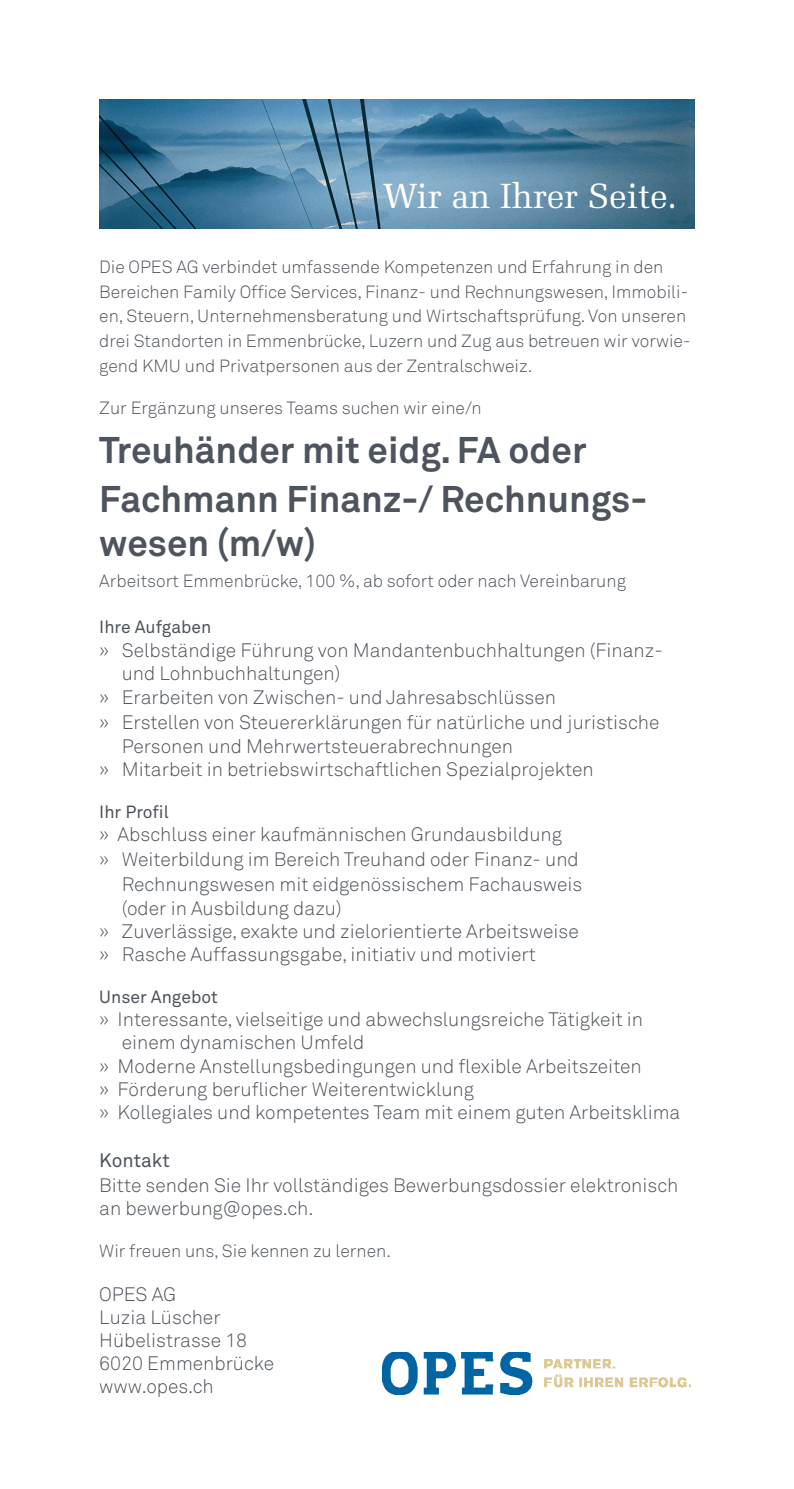
<style>
.page{position:relative;width:794px;height:1489px;background:#fff}
.page>*{position:absolute;margin:0;border:0;box-sizing:border-box;transform-origin:0 0}
.t1{font:700 36.75px/49px "Akkurat Std";color:#4e545d}
.t2{font:35px "Melior LT Std";color:#fff}
.t3{font:300 19.25px/24px "Akkurat Std";color:#4e545d}
.t4{font:19.25px "Akkurat Std";color:#4e545d}
.t5{font:300 17.5px/24.5px "Akkurat Std";color:#4e545d}
.t6{font:17.5px "Akkurat Std";color:#4e545d}
.s1{color:#fff}
</style>
<div class="page">
<img style="left:383px;top:1352px;width:307px;height:42px">
<img style="left:99px;top:99px;width:595px;height:129px">
<h2 class="t2" style="left:383px;top:176px;width:296px">Wir an Ihrer Seite.</h2>
<p class="t5" style="left:99px;top:255px;width:593px">Die OPES AG verbindet umfassende Kompetenzen und Erfahrung in den Bereichen Family Office Services, Finanz- und Rechnungswesen, Immobili&shy;en, Steuern, Unternehmensberatung und Wirtschaftsprüfung. Von unseren drei Standorten in Emmenbrücke, Luzern und Zug aus betreuen wir vorwie&shy;gend KMU und Privatpersonen aus der Zentralschweiz.</p>
<p class="t5" style="left:99px;top:395px;width:384px">Zur Ergänzung unseres Teams suchen wir eine/n</p>
<h1 class="t1" style="left:99px;top:425px;width:549px">Treuhänder mit eidg. FA oder<br>Fachmann Finanz-/ Rechnungs-</h1>
<h1 class="t1" style="left:99px;top:518px;width:218px">wesen (m/w)</h1>
<p class="t5" style="left:99px;top:569px;width:528px">Arbeitsort Emmenbrücke, 100 %, ab sofort oder nach Vereinbarung</p>
<p class="t6" style="left:99px;top:617px;width:114px">Ihre Aufgaben</p>
<p class="t3" style="left:99px;top:638px;width:565px">» Selbständige Führung von Mandantenbuchhaltungen (Finanz-<span class="s1">»</span> und Lohnbuchhaltungen)<br>» Erarbeiten von Zwischen- und Jahresabschlüssen<br>» Erstellen von Steuererklärungen für natürliche und juristische <span class="s1">»</span> Personen und Mehrwertsteuerabrechnungen<br>» Mitarbeit in betriebswirtschaftlichen Spezialprojekten</p>
<p class="t6" style="left:99px;top:802px;width:71px">Ihr Profil</p>
<p class="t3" style="left:99px;top:822px;width:484px">» Abschluss einer kaufmännischen Grundausbildung<br>» Weiterbildung im Bereich Treuhand oder Finanz- und <span class="s1">»</span> Rechnungswesen mit eidgenössischem Fachausweis <span class="s1">»</span> (oder in Ausbildung dazu)<br>» Zuverlässige, exakte und zielorientierte Arbeitsweise » Rasche Auffassungsgabe, initiativ und motiviert</p>
<p class="t6" style="left:99px;top:986px;width:120px">Unser Angebot</p>
<p class="t3" style="left:99px;top:1008px;width:582px;line-height:23.1px">» Interessante, vielseitige und abwechslungsreiche Tätigkeit in<br><span class="s1">»</span> einem dynamischen Umfeld<br>» Moderne Anstellungsbedingungen und flexible Arbeitszeiten<br>» Förderung beruflicher Weiterentwicklung<br>» Kollegiales und kompetentes Team mit einem guten Arbeitsklima</p>
<p class="t4" style="left:99px;top:1149px;width:72px">Kontakt</p>
<p class="t3" style="left:99px;top:1173px;width:580px;line-height:23.1px">Bitte senden Sie Ihr vollständiges Bewerbungsdossier elektronisch an bewerbung@opes.ch.</p>
<p class="t5" style="left:99px;top:1238px;width:293px">Wir freuen uns, Sie kennen zu lernen.</p>
<p class="t3" style="left:99px;top:1282px;width:176px;line-height:23.1px">OPES AG<br>Luzia Lüscher<br>Hübelistrasse 18<br>6020 Emmenbrücke www.opes.ch</p>
</div>
